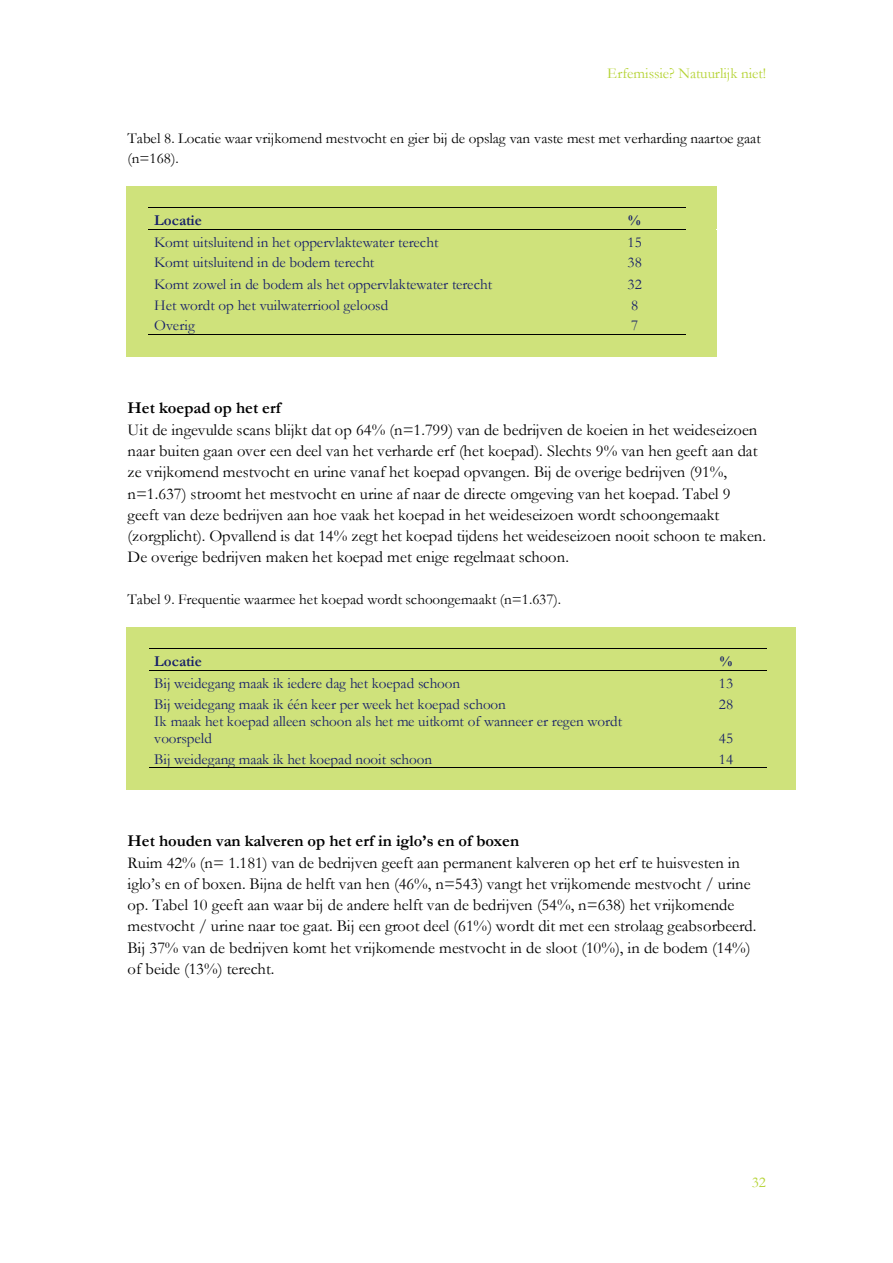
<style>
.page{position:relative;width:893px;height:1263px;background:#fff}
.page>*{position:absolute;margin:0;border:0;box-sizing:border-box;transform-origin:0 0}
.t1{font:16.5px/21.3px "Garamond";color:#000}
.t2{font:700 16.5px "Garamond";color:#000}
.t3{font:15.15px/17px "Garamond";color:#171f69}
.t4{font:15.15px/19.8px "Garamond";color:#000}
.t5{font:15.15px "Garamond";letter-spacing:-.005em;color:#b5d334}
.t6{font:700 15.15px "Garamond";letter-spacing:.005em;color:#171f69}
</style>
<div class="page">
<div style="left:126px;top:186px;width:23px;height:21px;background:#cfe27b"></div>
<div style="left:149px;top:186px;width:433px;height:21px;background:#cfe27b"></div>
<div style="left:582px;top:186px;width:104px;height:21px;background:#cfe27b"></div>
<div style="left:686px;top:186px;width:30px;height:21px;background:#cfe27b"></div>
<div style="left:126px;top:208px;width:23px;height:21px;background:#cfe27b"></div>
<div style="left:149px;top:208px;width:433px;height:21px;background:#cfe27b"></div>
<div style="left:582px;top:208px;width:104px;height:21px;background:#cfe27b"></div>
<div style="left:686px;top:208px;width:30px;height:21px;background:#cfe27b"></div>
<svg style="left:126px;top:207px;width:23px;height:1px"></svg>
<hr style="left:149px;top:207px;width:433px;height:1px;background:#000">
<hr style="left:583px;top:207px;width:103px;height:1px;background:#000">
<hr style="left:686px;top:207px;width:30px;height:1px;background:#cfe27b">
<div style="left:126px;top:230px;width:23px;height:21px;background:#cfe27b"></div>
<div style="left:149px;top:230px;width:433px;height:21px;background:#cfe27b"></div>
<div style="left:582px;top:230px;width:104px;height:21px;background:#cfe27b"></div>
<div style="left:686px;top:230px;width:30px;height:21px;background:#cfe27b"></div>
<svg style="left:126px;top:229px;width:23px;height:1px"></svg>
<hr style="left:149px;top:229px;width:433px;height:1px;background:#000">
<hr style="left:583px;top:229px;width:103px;height:1px;background:#000">
<hr style="left:686px;top:229px;width:30px;height:1px;background:#cfe27b">
<div style="left:126px;top:251px;width:23px;height:20px;background:#cfe27b"></div>
<div style="left:149px;top:251px;width:433px;height:20px;background:#cfe27b"></div>
<div style="left:582px;top:251px;width:104px;height:20px;background:#cfe27b"></div>
<div style="left:686px;top:251px;width:30px;height:20px;background:#cfe27b"></div>
<div style="left:126px;top:271px;width:23px;height:22px;background:#cfe27b"></div>
<div style="left:149px;top:271px;width:433px;height:22px;background:#cfe27b"></div>
<div style="left:582px;top:271px;width:104px;height:22px;background:#cfe27b"></div>
<div style="left:686px;top:271px;width:30px;height:22px;background:#cfe27b"></div>
<div style="left:126px;top:293px;width:23px;height:21px;background:#cfe27b"></div>
<div style="left:149px;top:293px;width:433px;height:21px;background:#cfe27b"></div>
<div style="left:582px;top:293px;width:104px;height:21px;background:#cfe27b"></div>
<div style="left:686px;top:293px;width:30px;height:21px;background:#cfe27b"></div>
<div style="left:126px;top:314px;width:23px;height:20px;background:#cfe27b"></div>
<div style="left:149px;top:314px;width:433px;height:20px;background:#cfe27b"></div>
<div style="left:582px;top:314px;width:104px;height:20px;background:#cfe27b"></div>
<div style="left:686px;top:314px;width:30px;height:20px;background:#cfe27b"></div>
<div style="left:126px;top:335px;width:23px;height:21px;background:#cfe27b"></div>
<div style="left:149px;top:335px;width:433px;height:21px;background:#cfe27b"></div>
<div style="left:582px;top:335px;width:104px;height:21px;background:#cfe27b"></div>
<div style="left:686px;top:335px;width:30px;height:21px;background:#cfe27b"></div>
<svg style="left:126px;top:334px;width:23px;height:1px"></svg>
<hr style="left:149px;top:334px;width:433px;height:1px;background:#000">
<hr style="left:583px;top:334px;width:103px;height:1px;background:#000">
<hr style="left:686px;top:334px;width:30px;height:1px;background:#cfe27b">
<div style="left:126px;top:627px;width:23px;height:21px;background:#cfe27b"></div>
<div style="left:149px;top:627px;width:535px;height:21px;background:#cfe27b"></div>
<div style="left:684px;top:627px;width:83px;height:21px;background:#cfe27b"></div>
<div style="left:767px;top:627px;width:29px;height:21px;background:#cfe27b"></div>
<div style="left:126px;top:649px;width:23px;height:21px;background:#cfe27b"></div>
<div style="left:149px;top:649px;width:535px;height:21px;background:#cfe27b"></div>
<div style="left:684px;top:649px;width:83px;height:21px;background:#cfe27b"></div>
<div style="left:767px;top:649px;width:29px;height:21px;background:#cfe27b"></div>
<svg style="left:126px;top:648px;width:23px;height:1px"></svg>
<hr style="left:149px;top:648px;width:535px;height:1px;background:#000">
<hr style="left:685px;top:648px;width:82px;height:1px;background:#000">
<svg style="left:767px;top:648px;width:28px;height:1px"></svg>
<div style="left:126px;top:671px;width:23px;height:21px;background:#cfe27b"></div>
<div style="left:149px;top:671px;width:535px;height:21px;background:#cfe27b"></div>
<div style="left:684px;top:671px;width:83px;height:21px;background:#cfe27b"></div>
<div style="left:767px;top:671px;width:29px;height:21px;background:#cfe27b"></div>
<svg style="left:126px;top:670px;width:23px;height:1px"></svg>
<hr style="left:149px;top:670px;width:535px;height:1px;background:#000">
<hr style="left:685px;top:670px;width:82px;height:1px;background:#000">
<svg style="left:767px;top:670px;width:28px;height:1px"></svg>
<div style="left:126px;top:692px;width:23px;height:21px;background:#cfe27b"></div>
<div style="left:149px;top:692px;width:535px;height:21px;background:#cfe27b"></div>
<div style="left:684px;top:692px;width:83px;height:21px;background:#cfe27b"></div>
<div style="left:767px;top:692px;width:29px;height:21px;background:#cfe27b"></div>
<div style="left:126px;top:713px;width:23px;height:34px;background:#cfe27b"></div>
<div style="left:154px;top:713px;width:525px;height:17px;background:#cfe27b"></div>
<div style="left:154px;top:730px;width:525px;height:17px;background:#cfe27b"></div>
<div style="left:684px;top:713px;width:83px;height:34px;background:#cfe27b"></div>
<div style="left:767px;top:713px;width:29px;height:34px;background:#cfe27b"></div>
<div style="left:126px;top:747px;width:23px;height:21px;background:#cfe27b"></div>
<div style="left:149px;top:747px;width:535px;height:21px;background:#cfe27b"></div>
<div style="left:684px;top:747px;width:83px;height:21px;background:#cfe27b"></div>
<div style="left:767px;top:747px;width:29px;height:21px;background:#cfe27b"></div>
<div style="left:126px;top:768px;width:23px;height:21px;background:#cfe27b"></div>
<div style="left:149px;top:768px;width:535px;height:21px;background:#cfe27b"></div>
<div style="left:684px;top:768px;width:83px;height:21px;background:#cfe27b"></div>
<div style="left:767px;top:768px;width:29px;height:21px;background:#cfe27b"></div>
<hr style="left:149px;top:768px;width:535px;height:1px;background:#000">
<hr style="left:685px;top:768px;width:82px;height:1px;background:#000">
<p class="t5" style="left:607px;top:65px;width:160px">Erfemissie? Natuurlijk niet!</p>
<p class="t4" style="left:127px;top:128px;width:634px">Tabel 8. Locatie waar vrijkomend mestvocht en gier bij de opslag van vaste mest met verharding naartoe gaat (n=168).</p>
<p class="t6" style="left:154px;top:212px;width:49px">Locatie</p>
<p class="t6" style="left:628px;top:212px;width:14px">%</p>
<p class="t3" style="left:154px;top:234px;width:286px">Komt uitsluitend in het oppervlaktewater terecht</p>
<p class="t3" style="left:627px;top:234px;width:16px">15</p>
<p class="t3" style="left:154px;top:254px;width:222px">Komt uitsluitend in de bodem terecht</p>
<p class="t3" style="left:627px;top:254px;width:16px">38</p>
<p class="t3" style="left:154px;top:276px;width:339px">Komt zowel in de bodem als het oppervlaktewater terecht</p>
<p class="t3" style="left:627px;top:276px;width:16px">32</p>
<p class="t3" style="left:154px;top:297px;width:236px">Het wordt op het vuilwaterriool geloosd</p>
<p class="t3" style="left:631px;top:297px;width:9px">8</p>
<p class="t3" style="left:154px;top:317px;width:42px">Overig</p>
<p class="t3" style="left:631px;top:317px;width:9px">7</p>
<p class="t2" style="left:127px;top:399px;width:155px">Het koepad op het erf</p>
<p class="t1" style="left:127px;top:419px;width:640px">Uit de ingevulde scans blijkt dat op 64% (n=1.799) van de bedrijven de koeien in het weideseizoen naar buiten gaan over een deel van het verharde erf (het koepad). Slechts 9% van hen geeft aan dat ze vrijkomend mestvocht en urine vanaf het koepad opvangen. Bij de overige bedrijven (91%, n=1.637) stroomt het mestvocht en urine af naar de directe omgeving van het koepad. Tabel 9 geeft van deze bedrijven aan hoe vaak het koepad in het weideseizoen wordt schoongemaakt (zorgplicht). Opvallend is dat 14% zegt het koepad tijdens het weideseizoen nooit schoon te maken.<br>De overige bedrijven maken het koepad met enige regelmaat schoon.</p>
<p class="t4" style="left:127px;top:589px;width:435px">Tabel 9. Frequentie waarmee het koepad wordt schoongemaakt (n=1.637).</p>
<p class="t6" style="left:154px;top:653px;width:49px">Locatie</p>
<p class="t6" style="left:719px;top:653px;width:14px">%</p>
<p class="t3" style="left:154px;top:675px;width:307px">Bij weidegang maak ik iedere dag het koepad schoon</p>
<p class="t3" style="left:719px;top:675px;width:16px">13</p>
<p class="t3" style="left:154px;top:696px;width:353px">Bij weidegang maak ik één keer per week het koepad schoon</p>
<p class="t3" style="left:719px;top:696px;width:16px">28</p>
<p class="t3" style="left:154px;top:713px;width:469px">Ik maak het koepad alleen schoon als het me uitkomt of wanneer er regen wordt voorspeld</p>
<p class="t3" style="left:719px;top:730px;width:16px">45</p>
<p class="t3" style="left:154px;top:751px;width:279px">Bij weidegang maak ik het koepad nooit schoon</p>
<p class="t3" style="left:719px;top:751px;width:16px">14</p>
<p class="t2" style="left:127px;top:832px;width:393px">Het houden van kalveren op het erf in iglo’s en of boxen</p>
<p class="t1" style="left:127px;top:852px;width:630px">Ruim 42% (n= 1.181) van de bedrijven geeft aan permanent kalveren op het erf te huisvesten in iglo’s en of boxen. Bijna de helft van hen (46%, n=543) vangt het vrijkomende mestvocht / urine op. Tabel 10 geeft aan waar bij de andere helft van de bedrijven (54%, n=638) het vrijkomende mestvocht / urine naar toe gaat. Bij een groot deel (61%) wordt dit met een strolaag geabsorbeerd.<br>Bij 37% van de bedrijven komt het vrijkomende mestvocht in de sloot (10%), in de bodem (14%) of beide (13%) terecht.</p>
<p class="t5" style="left:751px;top:1174px;width:16px">32</p>
</div>
